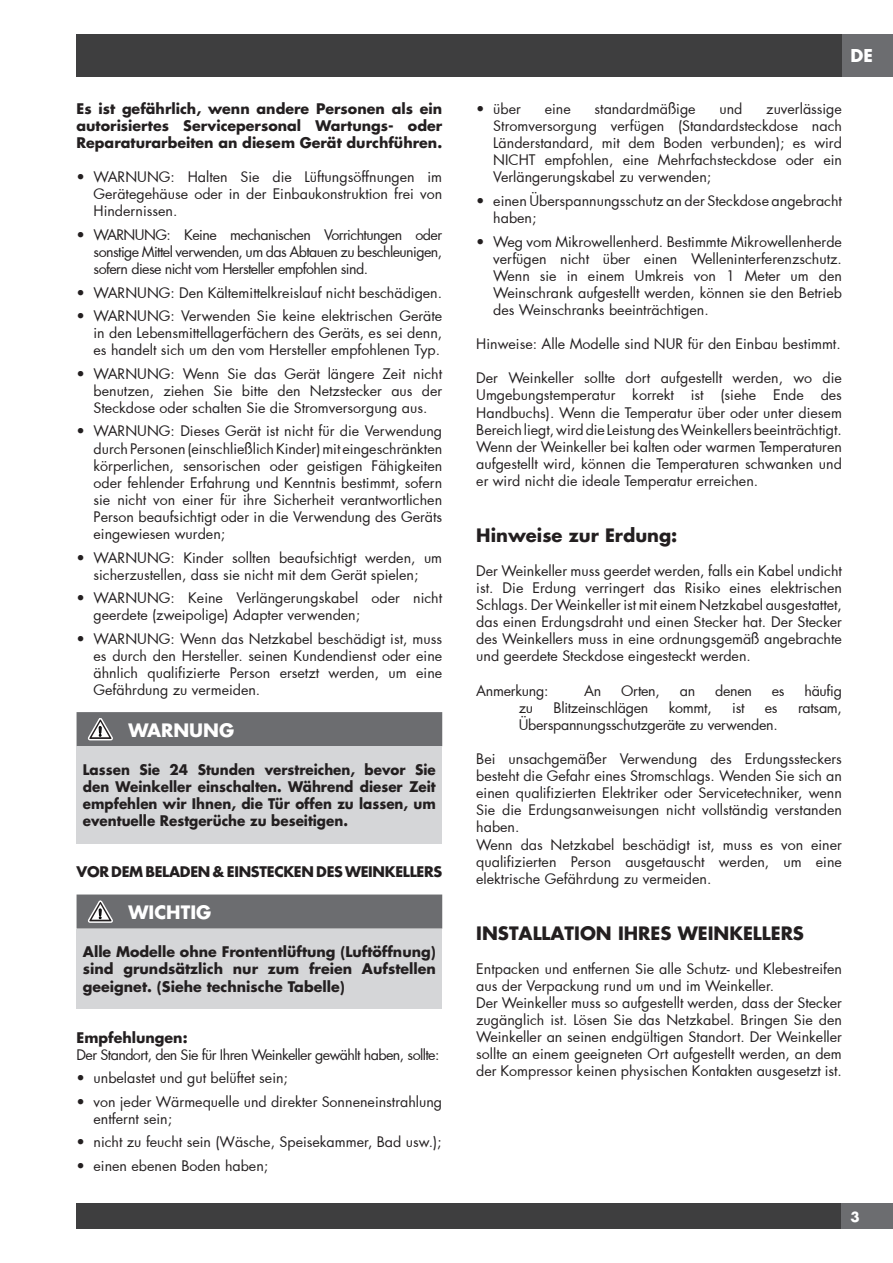
<style>
.page{position:relative;width:893px;height:1263px;background:#fff}
.page>*{position:absolute;margin:0;border:0;box-sizing:border-box;transform-origin:0 0}
.t1{font:700 18px "Futura Std";color:#231f20}
.t2{font:700 18px "Futura Std";color:#fff}
.t3{font:700 17.25px "Futura Std";color:#fff}
.t4{font:14.25px/17.1px "Futura";color:#231f20;text-align:justify}
.t5{font:700 14.25px/17.1px "Futura Std";color:#231f20;text-align:justify}
.t6{font:700 14.25px/17.1px "Futura Std";color:#231f20;text-align:justify;scale:.95 1}
.t7{font:14.25px "Futura";letter-spacing:-.02em;color:#231f20}
.t8{font:14.25px "Futura";letter-spacing:-.04em;color:#231f20}
.t9{font:700 14.25px "Futura Std";letter-spacing:-.02em;color:#231f20}
.t10{font:700 13.5px "Futura Std";color:#fff}
</style>
<div class="page">
<div style="left:77px;top:34px;width:765px;height:43px;background:#3e3e3f"></div>
<div style="left:842px;top:34px;width:51px;height:43px;background:#6c6d70"></div>
<div style="left:77px;top:1203px;width:765px;height:26px;background:#3e3e3f"></div>
<div style="left:842px;top:1203px;width:51px;height:26px;background:#6c6d70"></div>
<div style="left:77px;top:746px;width:365px;height:97px;background:#d5d6d8"></div>
<div style="left:77px;top:712px;width:365px;height:34px;background:#6c6d70"></div>
<div style="left:77px;top:928px;width:365px;height:80px;background:#d5d6d8"></div>
<div style="left:77px;top:894px;width:365px;height:34px;background:#6c6d70"></div>
<p class="t5" style="left:77px;top:100px;width:367px">Es ist gefährlich, wenn andere Personen als ein autorisiertes Servicepersonal Wartungs- oder Reparaturarbeiten an diesem Gerät durchführen.</p>
<p class="t4" style="left:94px;top:168px;width:350px;text-indent:-17px">• WARNUNG: Halten Sie die Lüftungsöffnungen im Gerätegehäuse oder in der Einbaukonstruktion frei von Hindernissen.</p>
<p class="t4" style="left:94px;top:226px;width:350px;text-indent:-17px">• WARNUNG: Keine mechanischen Vorrichtungen oder sonstige Mittel verwenden, um das Abtauen zu beschleunigen, sofern diese nicht vom Hersteller empfohlen sind.</p>
<p class="t4" style="left:77px;top:284px;width:367px">• WARNUNG: Den Kältemittelkreislauf nicht beschädigen.</p>
<p class="t4" style="left:94px;top:307px;width:350px;text-indent:-17px">• WARNUNG: Verwenden Sie keine elektrischen Geräte in den Lebensmittellagerfächern des Geräts, es sei denn, es handelt sich um den vom Hersteller empfohlenen Typ.</p>
<p class="t4" style="left:94px;top:365px;width:350px;text-indent:-17px">• WARNUNG: Wenn Sie das Gerät längere Zeit nicht benutzen, ziehen Sie bitte den Netzstecker aus der Steckdose oder schalten Sie die Stromversorgung aus.</p>
<p class="t4" style="left:94px;top:422px;width:350px;text-indent:-17px">• WARNUNG: Dieses Gerät ist nicht für die Verwendung durch Personen (einschließlich Kinder) mit eingeschränkten körperlichen, sensorischen oder geistigen Fähigkeiten oder fehlender Erfahrung und Kenntnis bestimmt, sofern sie nicht von einer für ihre Sicherheit verantwortlichen Person beaufsichtigt oder in die Verwendung des Geräts eingewiesen wurden;</p>
<p class="t4" style="left:77px;top:549px;width:367px;text-align:center">• WARNUNG: Kinder sollten beaufsichtigt werden, um sicherzustellen, dass sie nicht mit dem Gerät spielen;</p>
<p class="t4" style="left:94px;top:589px;width:350px;text-indent:-17px">• WARNUNG: Keine Verlängerungskabel oder nicht geerdete (zweipolige) Adapter verwenden;</p>
<p class="t4" style="left:94px;top:630px;width:350px;text-indent:-17px">• WARNUNG: Wenn das Netzkabel beschädigt ist, muss es durch den Hersteller. seinen Kundendienst oder eine ähnlich qualifizierte Person ersetzt werden, um eine Gefährdung zu vermeiden.</p>
<p class="t2" style="left:128px;top:718px;width:107px">WARNUNG</p>
<p class="t6" style="left:83px;top:761px;width:373px">Lassen Sie 24 Stunden verstreichen, bevor Sie den Weinkeller einschalten. Während dieser Zeit empfehlen wir Ihnen, die Tür offen zu lassen, um eventuelle Restgerüche zu beseitigen.</p>
<p class="t9" style="left:77px;top:862px;width:367px">VOR DEM BELADEN &amp; EINSTECKEN DES WEINKELLERS</p>
<p class="t2" style="left:128px;top:900px;width:84px">WICHTIG</p>
<p class="t5" style="left:83px;top:943px;width:354px">Alle Modelle ohne Frontentlüftung (Luftöffnung) sind grundsätzlich nur zum freien Aufstellen geeignet. (Siehe technische Tabelle)</p>
<p class="t5" style="left:77px;top:1029px;width:113px">Empfehlungen:</p>
<p class="t8" style="left:77px;top:1045px;width:364px">Der Standort, den Sie für Ihren Weinkeller gewählt haben, sollte:</p>
<p class="t4" style="left:77px;top:1069px;width:213px">• unbelastet und gut belüftet sein;</p>
<p class="t4" style="left:94px;top:1093px;width:350px;text-indent:-17px">• von jeder Wärmequelle und direkter Sonneneinstrahlung entfernt sein;</p>
<p class="t4" style="left:77px;top:1133px;width:366px">• nicht zu feucht sein (Wäsche, Speisekammer, Bad usw.);</p>
<p class="t4" style="left:77px;top:1157px;width:193px">• einen ebenen Boden haben;</p>
<p class="t3" style="left:850px;top:44px;width:24px">DE</p>
<p class="t4" style="left:476px;top:100px;width:46px">• über</p>
<p class="t4" style="left:545px;top:100px;width:28px">eine</p>
<p class="t4" style="left:595px;top:100px;width:103px">standardmäßige</p>
<p class="t4" style="left:719px;top:100px;width:25px">und</p>
<p class="t4" style="left:493px;top:100px;width:350px;text-indent:273px">zuverlässige Stromversorgung verfügen (Standardsteckdose nach Länderstandard, mit dem Boden verbunden); es wird NICHT empfohlen, eine Mehrfachsteckdose oder ein Verlängerungskabel zu verwenden;</p>
<p class="t4" style="left:493px;top:192px;width:350px;text-indent:-17px">• einen Überspannungsschutz an der Steckdose angebracht haben;</p>
<p class="t4" style="left:493px;top:232px;width:350px;text-indent:-17px">• Weg vom Mikrowellenherd. Bestimmte Mikrowellenherde verfügen nicht über einen Welleninterferenzschutz.<br>Wenn sie in einem Umkreis von 1 Meter um den Weinschrank aufgestellt werden, können sie den Betrieb des Weinschranks beeinträchtigen.</p>
<p class="t4" style="left:476px;top:335px;width:366px">Hinweise: Alle Modelle sind NUR für den Einbau bestimmt.</p>
<p class="t4" style="left:476px;top:369px;width:367px">Der Weinkeller sollte dort aufgestellt werden, wo die Umgebungstemperatur korrekt ist (siehe Ende des Handbuchs). Wenn die Temperatur über oder unter diesem Bereich liegt, wird die Leistung des Weinkellers beeinträchtigt.<br>Wenn der Weinkeller bei kalten oder warmen Temperaturen aufgestellt wird, können die Temperaturen schwanken und er wird nicht die ideale Temperatur erreichen.</p>
<p class="t1" style="left:476px;top:523px;width:203px">Hinweise zur Erdung:</p>
<p class="t4" style="left:476px;top:562px;width:367px">Der Weinkeller muss geerdet werden, falls ein Kabel undicht ist. Die Erdung verringert das Risiko eines elektrischen Schlags. Der Weinkeller ist mit einem Netzkabel ausgestattet, das einen Erdungsdraht und einen Stecker hat. Der Stecker des Weinkellers muss in eine ordnungsgemäß angebrachte und geerdete Steckdose eingesteckt werden.</p>
<p class="t7" style="left:476px;top:680px;width:74px">Anmerkung:</p>
<p class="t4" style="left:584px;top:682px;width:19px">An</p>
<p class="t4" style="left:621px;top:682px;width:40px">Orten,</p>
<p class="t4" style="left:680px;top:682px;width:17px">an</p>
<p class="t4" style="left:715px;top:682px;width:38px">denen</p>
<p class="t4" style="left:772px;top:682px;width:14px">es</p>
<p class="t4" style="left:804px;top:682px;width:39px">häufig</p>
<p class="t4" style="left:519px;top:699px;width:16px">zu</p>
<p class="t7" style="left:554px;top:698px;width:96px">Blitzeinschlägen</p>
<p class="t4" style="left:669px;top:699px;width:44px">kommt,</p>
<p class="t4" style="left:732px;top:699px;width:14px">ist</p>
<p class="t4" style="left:765px;top:699px;width:14px">es</p>
<p class="t4" style="left:798px;top:699px;width:45px">ratsam,</p>
<p class="t7" style="left:519px;top:715px;width:260px">Überspannungsschutzgeräte zu verwenden.</p>
<p class="t4" style="left:476px;top:750px;width:367px;text-align:left">Bei unsachgemäßer Verwendung des Erdungssteckers besteht die Gefahr eines Stromschlags. Wenden Sie sich an einen qualifizierten Elektriker oder Servicetechniker, wenn Sie die Erdungsanweisungen nicht vollständig verstanden haben.<br>Wenn das Netzkabel beschädigt ist, muss es von einer qualifizierten Person ausgetauscht werden, um eine elektrische Gefährdung zu vermeiden.</p>
<p class="t1" style="left:476px;top:921px;width:329px">INSTALLATION IHRES WEINKELLERS</p>
<p class="t4" style="left:476px;top:960px;width:367px;text-align:left">Entpacken und entfernen Sie alle Schutz- und Klebestreifen aus der Verpackung rund um und im Weinkeller.<br>Der Weinkeller muss so aufgestellt werden, dass der Stecker zugänglich ist. Lösen Sie das Netzkabel. Bringen Sie den Weinkeller an seinen endgültigen Standort. Der Weinkeller sollte an einem geeigneten Ort aufgestellt werden, an dem der Kompressor keinen physischen Kontakten ausgesetzt ist.</p>
<p class="t10" style="left:850px;top:1208px;width:11px">3</p>
</div>
